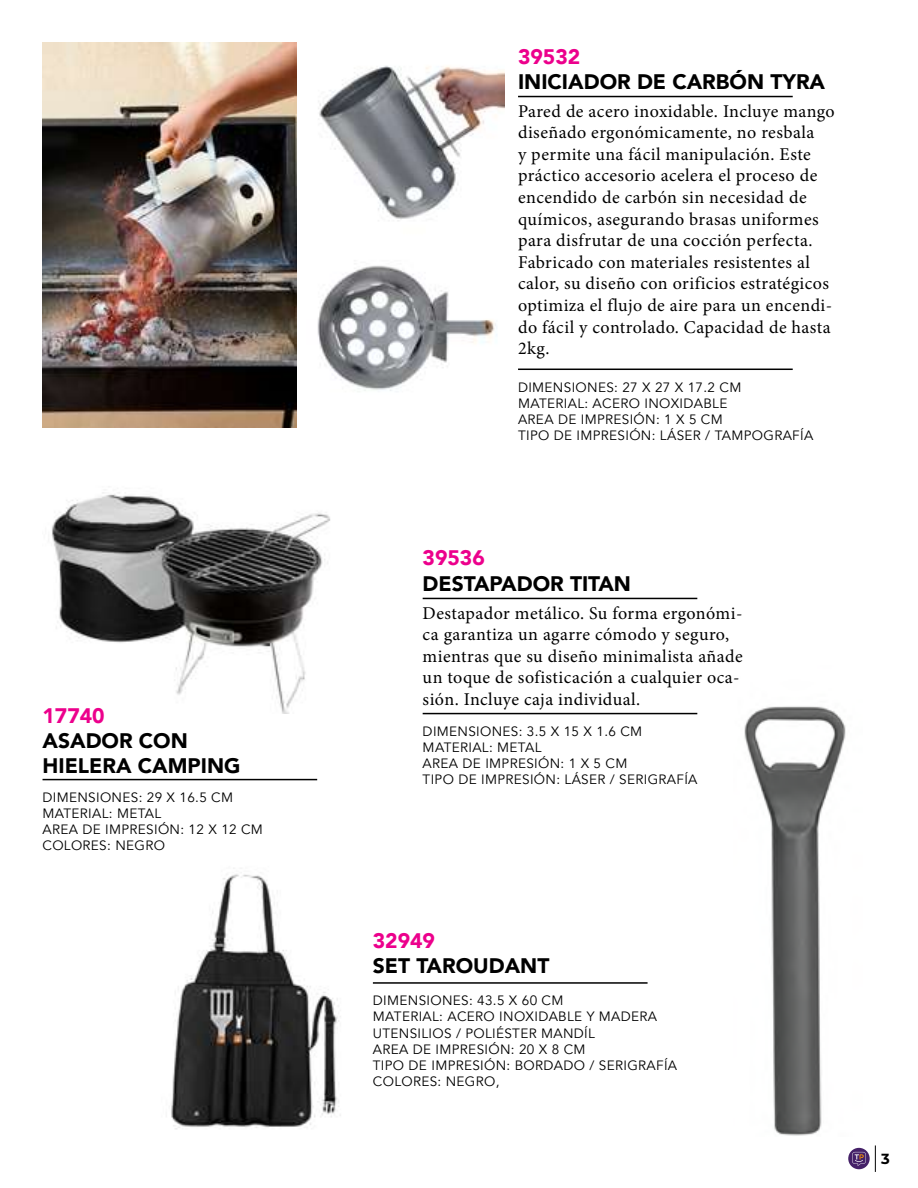
<style>
.page{position:relative;width:918px;height:1188px;background:#fff}
.page>*{position:absolute;margin:0;border:0;box-sizing:border-box;transform-origin:0 0}
.t1{font:900 21px/25.2px "Avenir";color:#000}
.t2{font:900 21px "Avenir";color:#ec008c}
.t3{font:18px/21.6px "Minion Pro";letter-spacing:.025em;color:#000}
.t4{font:700 14.7px "Montserrat";color:#000}
.t5{font:13.5px/16.2px "Avenir";letter-spacing:.025em;color:#000}
</style>
<div class="page">
<svg style="left:848px;top:1148px;width:22px;height:21px"></svg>
<svg style="left:852px;top:1152px;width:14px;height:14px"></svg>
<img style="left:52px;top:492px;width:279px;height:221px">
<img style="left:744px;top:706px;width:102px;height:430px">
<svg style="left:875px;top:1145px;width:1px;height:27px"></svg>
<hr style="left:373px;top:982px;width:275px;height:2px;background:#000">
<img style="left:171px;top:874px;width:170px;height:256px">
<hr style="left:43px;top:779px;width:274px;height:1px;background:#000">
<hr style="left:518px;top:96px;width:275px;height:1px;background:#000">
<hr style="left:518px;top:369px;width:275px;height:1px;background:#000">
<img style="left:43px;top:43px;width:254px;height:384px">
<img style="left:318px;top:65px;width:187px;height:156px">
<img style="left:317px;top:265px;width:180px;height:126px">
<hr style="left:423px;top:598px;width:274px;height:1px;background:#000">
<hr style="left:423px;top:713px;width:274px;height:1px;background:#000">
<p class="t2" style="left:43px;top:697px;width:64px">17740</p>
<p class="t1" style="left:43px;top:727px;width:199px">ASADOR CON<br>HIELERA CAMPING</p>
<p class="t5" style="left:43px;top:789px;width:222px">DIMENSIONES: 29 X 16.5 CM<br>MATERIAL: METAL<br>AREA DE IMPRESIÓN: 12 X 12 CM<br>COLORES: NEGRO</p>
<p class="t2" style="left:518px;top:38px;width:64px">39532</p>
<p class="t1" style="left:518px;top:68px;width:309px">INICIADOR DE CARBÓN TYRA</p>
<p class="t3" style="left:518px;top:100px;width:318px">Pared de acero inoxidable. Incluye mango diseñado ergonómicamente, no resbala<br>y permite una fácil manipulación. Este práctico accesorio acelera el proceso de encendido de carbón sin necesidad de químicos, asegurando brasas uniformes para disfrutar de una cocción perfecta.<br>Fabricado con materiales resistentes al calor, su diseño con orificios estratégicos optimiza el flujo de aire para un encendi&shy;do fácil y controlado. Capacidad de hasta 2kg.</p>
<p class="t5" style="left:518px;top:379px;width:297px">DIMENSIONES: 27 X 27 X 17.2 CM<br>MATERIAL: ACERO INOXIDABLE<br>AREA DE IMPRESIÓN: 1 X 5 CM<br>TIPO DE IMPRESIÓN: LÁSER / TAMPOGRAFÍA</p>
<p class="t2" style="left:423px;top:540px;width:64px">39536</p>
<p class="t1" style="left:423px;top:570px;width:210px">DESTAPADOR TITAN</p>
<p class="t3" style="left:423px;top:602px;width:322px">Destapador metálico. Su forma ergonómi&shy;ca garantiza un agarre cómodo y seguro, mientras que su diseño minimalista añade un toque de sofisticación a cualquier oca&shy;sión. Incluye caja individual.</p>
<p class="t5" style="left:423px;top:723px;width:276px">DIMENSIONES: 3.5 X 15 X 1.6 CM<br>MATERIAL: METAL<br>AREA DE IMPRESIÓN: 1 X 5 CM<br>TIPO DE IMPRESIÓN: LÁSER / SERIGRAFÍA</p>
<p class="t2" style="left:373px;top:923px;width:64px">32949</p>
<p class="t1" style="left:373px;top:953px;width:178px">SET TAROUDANT</p>
<p class="t5" style="left:373px;top:993px;width:306px">DIMENSIONES: 43.5 X 60 CM<br>MATERIAL: ACERO INOXIDABLE Y MADERA<br>UTENSILIOS / POLIÉSTER MANDÍL<br>AREA DE IMPRESIÓN: 20 X 8 CM<br>TIPO DE IMPRESIÓN: BORDADO / SERIGRAFÍA<br>COLORES: NEGRO,</p>
<p class="t4" style="left:881px;top:1148px;width:10px">3</p>
</div>
